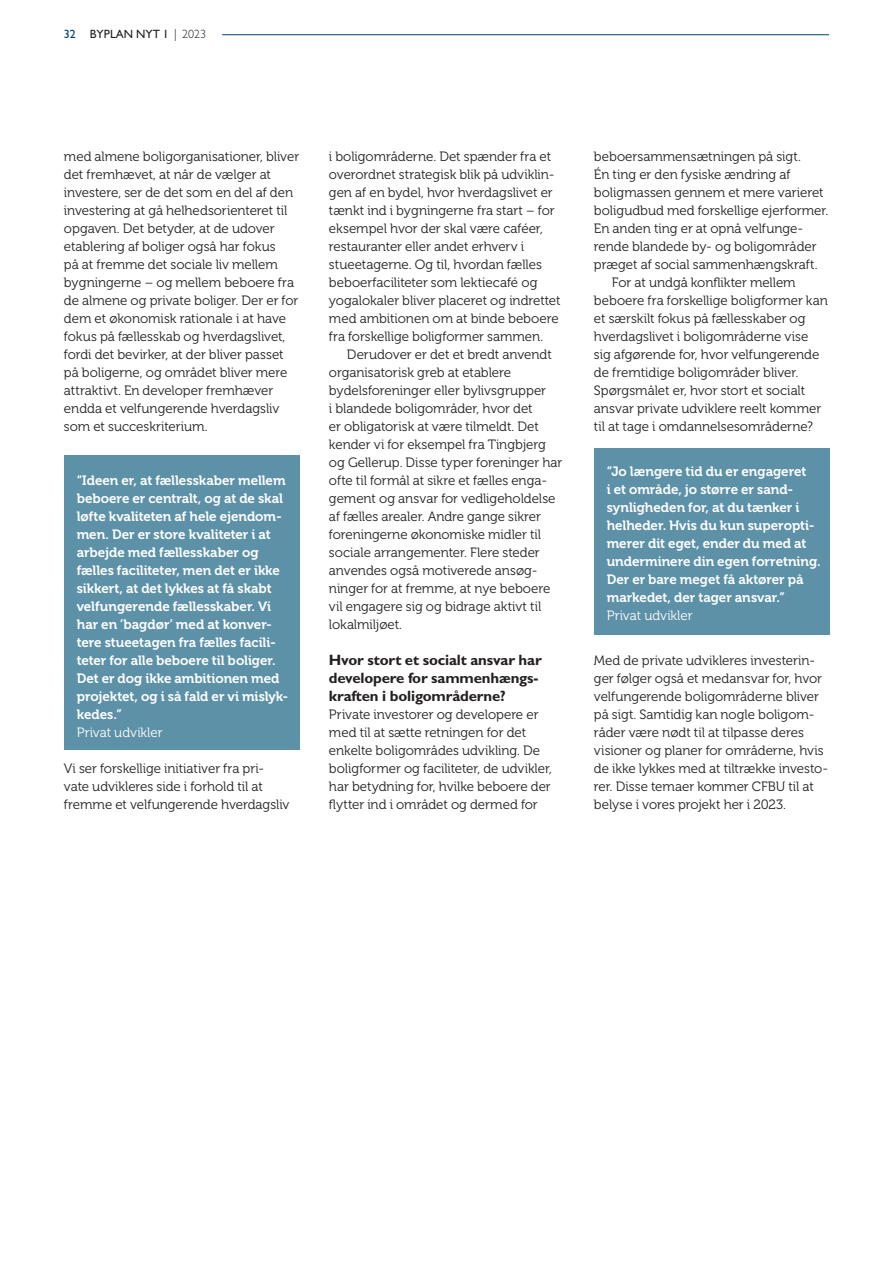
<style>
.page{position:relative;width:893px;height:1263px;background:#fff}
.page>*{position:absolute;margin:0;border:0;box-sizing:border-box;transform-origin:0 0}
.t1{font:700 15px/18px "Gill Sans Std";letter-spacing:-.01em;color:#231f20}
.t2{font:13.5px/18px "Museo 300";letter-spacing:-.005em;color:#231f20}
.t3{font:13.5px/18px "Museo 700";letter-spacing:-.005em;color:#fff}
.t4{font:13.5px "Museo 300";letter-spacing:-.005em;color:#fff}
.t5{font:12px "Gill Sans Std";color:#231f20}
.s1{color:#00416b}
.s2{font-weight:300}
</style>
<div class="page">
<div style="left:64px;top:455px;width:235px;height:294px;background:#5d91a7"></div>
<div style="left:594px;top:448px;width:235px;height:187px;background:#5d91a7"></div>
<hr style="left:222px;top:34px;width:607px;height:1px;background:#00416b">
<p class="t5" style="left:64px;top:27px;width:144px"><span class="s1">32</span> BYPLAN NYT 1 <span class="s2">| 2023</span></p>
<p class="t2" style="left:64px;top:148px;width:237px">med almene boligorganisationer, bliver det fremhævet, at når de vælger at investere, ser de det som en del af den investering at gå helhedsorienteret til opgaven. Det betyder, at de udover etablering af boliger også har fokus<br>på at fremme det sociale liv mellem bygningerne – og mellem beboere fra de almene og private boliger. Der er for dem et økonomisk rationale i at have fokus på fællesskab og hverdagslivet, fordi det bevirker, at der bliver passet på boligerne, og området bliver mere attraktivt. En developer fremhæver endda et velfungerende hverdagsliv som et succeskriterium.</p>
<p class="t3" style="left:77px;top:472px;width:213px">“Ideen er, at fællesskaber mellem beboere er centralt, og at de skal løfte kvaliteten af hele ejendom&shy;men. Der er store kvaliteter i at arbejde med fællesskaber og fælles faciliteter, men det er ikke sikkert, at det lykkes at få skabt velfungerende fællesskaber. Vi har en ’bagdør’ med at konver&shy;tere stueetagen fra fælles facili&shy;teter for alle beboere til boliger.<br>Det er dog ikke ambitionen med projektet, og i så fald er vi mislyk&shy;kedes.”</p>
<p class="t4" style="left:77px;top:725px;width:87px">Privat udvikler</p>
<p class="t2" style="left:64px;top:760px;width:227px">Vi ser forskellige initiativer fra pri&shy;vate udvikleres side i forhold til at fremme et velfungerende hverdagsliv</p>
<p class="t2" style="left:329px;top:148px;width:233px">i boligområderne. Det spænder fra et overordnet strategisk blik på udviklin&shy;gen af en bydel, hvor hverdagslivet er tænkt ind i bygningerne fra start – for eksempel hvor der skal være caféer, restauranter eller andet erhverv i stueetagerne. Og til, hvordan fælles beboerfaciliteter som lektiecafé og yogalokaler bliver placeret og indrettet med ambitionen om at binde beboere fra forskellige boligformer sammen.</p>
<p class="t2" style="left:329px;top:346px;width:235px;text-indent:18px">Derudover er det et bredt anvendt organisatorisk greb at etablere bydelsforeninger eller bylivsgrupper<br>i blandede boligområder, hvor det<br>er obligatorisk at være tilmeldt. Det kender vi for eksempel fra Tingbjerg og Gellerup. Disse typer foreninger har ofte til formål at sikre et fælles enga&shy;gement og ansvar for vedligeholdelse af fælles arealer. Andre gange sikrer foreningerne økonomiske midler til sociale arrangementer. Flere steder anvendes også motiverede ansøg&shy;ninger for at fremme, at nye beboere vil engagere sig og bidrage aktivt til lokalmiljøet.</p>
<p class="t1" style="left:329px;top:651px;width:214px">Hvor stort et socialt ansvar har developere for sammenhængs&shy;kraften i boligområderne?</p>
<p class="t2" style="left:329px;top:706px;width:224px">Private investorer og developere er med til at sætte retningen for det enkelte boligområdes udvikling. De boligformer og faciliteter, de udvikler, har betydning for, hvilke beboere der flytter ind i området og dermed for</p>
<p class="t2" style="left:594px;top:148px;width:208px">beboersammensætningen på sigt.</p>
<p class="t2" style="left:594px;top:166px;width:198px">Én ting er den fysiske ændring af</p>
<p class="t2" style="left:594px;top:184px;width:231px">boligmassen gennem et mere varieret</p>
<p class="t2" style="left:594px;top:202px;width:236px">boligudbud med forskellige ejerformer.</p>
<p class="t2" style="left:594px;top:220px;width:211px">En anden ting er at opnå velfunge-</p>
<p class="t2" style="left:594px;top:238px;width:224px">rende blandede by- og boligområder</p>
<p class="t2" style="left:594px;top:256px;width:225px">præget af social sammenhængskraft.</p>
<p class="t2" style="left:612px;top:274px;width:185px">For at undgå konflikter mellem</p>
<p class="t2" style="left:594px;top:292px;width:235px">beboere fra forskellige boligformer kan</p>
<p class="t2" style="left:594px;top:310px;width:213px">et særskilt fokus på fællesskaber og</p>
<p class="t2" style="left:594px;top:328px;width:216px">hverdagslivet i boligområderne vise</p>
<p class="t2" style="left:594px;top:346px;width:227px">sig afgørende for, hvor velfungerende</p>
<p class="t2" style="left:594px;top:364px;width:206px">de fremtidige boligområder bliver.</p>
<p class="t2" style="left:594px;top:382px;width:213px">Spørgsmålet er, hvor stort et socialt</p>
<p class="t2" style="left:594px;top:400px;width:229px">ansvar private udviklere reelt kommer</p>
<p class="t2" style="left:594px;top:418px;width:220px">til at tage i omdannelsesområderne?</p>
<p class="t3" style="left:607px;top:463px;width:215px">“Jo længere tid du er engageret<br>i et område, jo større er sand&shy;synligheden for, at du tænker i helheder. Hvis du kun superopti&shy;merer dit eget, ender du med at underminere din egen forretning.<br>Der er bare meget få aktører på markedet, der tager ansvar.”</p>
<p class="t4" style="left:607px;top:608px;width:87px">Privat udvikler</p>
<p class="t2" style="left:594px;top:652px;width:236px">Med de private udvikleres investerin&shy;ger følger også et medansvar for, hvor velfungerende boligområderne bliver på sigt. Samtidig kan nogle boligom&shy;råder være nødt til at tilpasse deres visioner og planer for områderne, hvis de ikke lykkes med at tiltrække investo&shy;rer. Disse temaer kommer CFBU til at belyse i vores projekt her i 2023.</p>
</div>
